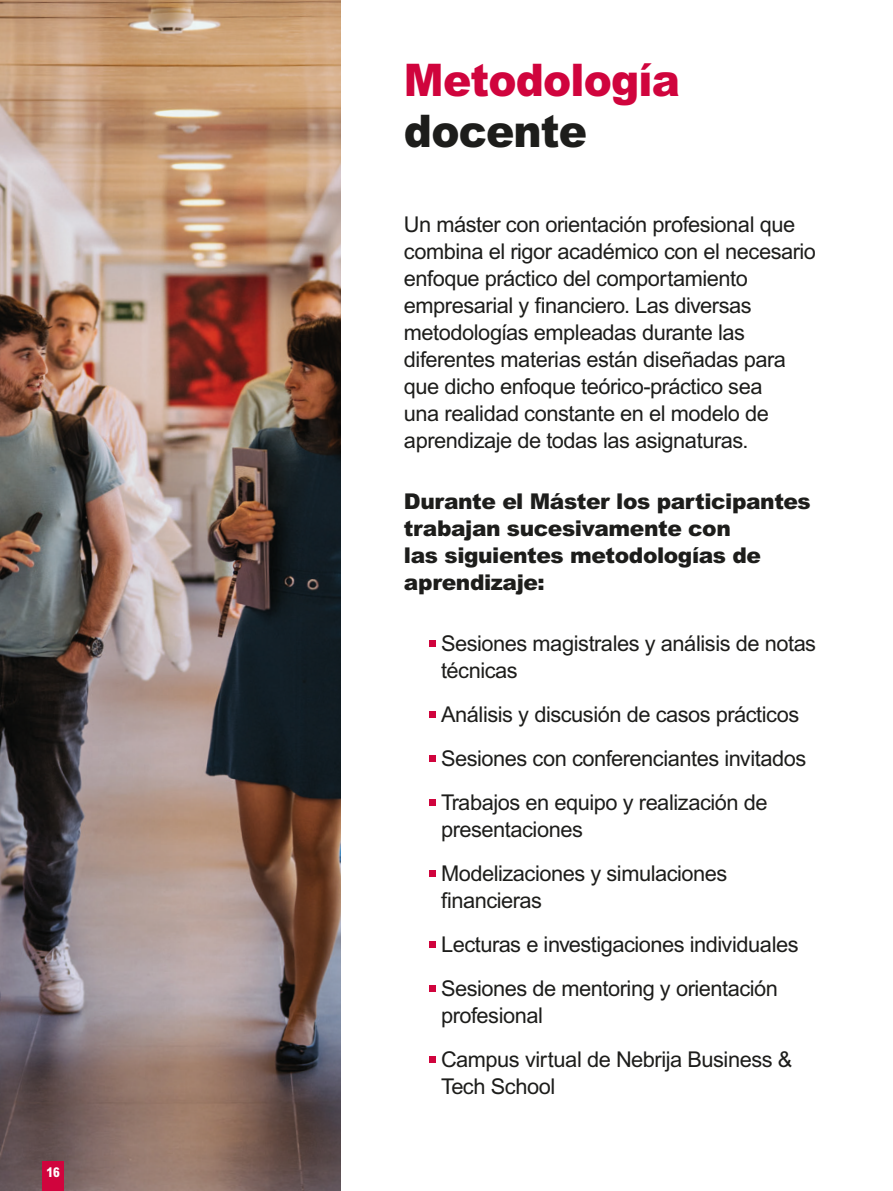
<style>
.page{position:relative;width:893px;height:1191px;background:#fff}
.page>*{position:absolute;margin:0;border:0;box-sizing:border-box;transform-origin:0 0}
.t1{font:900 45px/51px "Arial MT Pro";letter-spacing:-.02em;color:#d0043d;scale:.94 1}
.t2{font:21.75px/27px "Arial MT Pro";letter-spacing:-.02em;color:#1d1d1b}
.t3{font:900 21.75px/27px "Arial MT Pro";letter-spacing:-.02em;color:#1d1d1b}
.t4{font:800 condensed 13.5px "Arial MT Pro";color:#fff}
.s1{color:#1d1d1b}
</style>
<div class="page">
<img style="left:0;top:0;width:340px;height:1191px">
<div style="left:429px;top:640px;width:7px;height:6px;background:#d0043d"></div>
<div style="left:429px;top:711px;width:7px;height:6px;background:#d0043d"></div>
<div style="left:429px;top:755px;width:7px;height:6px;background:#d0043d"></div>
<div style="left:429px;top:799px;width:7px;height:6px;background:#d0043d"></div>
<div style="left:429px;top:870px;width:7px;height:6px;background:#d0043d"></div>
<div style="left:429px;top:941px;width:7px;height:6px;background:#d0043d"></div>
<div style="left:429px;top:985px;width:7px;height:6px;background:#d0043d"></div>
<div style="left:429px;top:1056px;width:7px;height:6px;background:#d0043d"></div>
<div style="left:43px;top:1161px;width:21px;height:30px;background:#d0043d"></div>
<p class="t4" style="left:46px;top:1164px;width:15px">16</p>
<p class="t1" style="left:404px;top:55px;width:295px">Metodología <span class="s1">docente</span></p>
<p class="t2" style="left:404px;top:212px;width:414px">Un máster con orientación profesional que combina el rigor académico con el necesario enfoque práctico del comportamiento empresarial y financiero . Las diversas metodologías empleadas durante las diferentes materias están diseñadas para que dicho enfoque teórico-práctico sea<br>una realidad constante en el modelo de aprendizaje de todas las asignaturas .</p>
<p class="t3" style="left:404px;top:488px;width:408px">Durante el Máster los participantes trabajan sucesivamente con<br>las siguientes metodologías de aprendizaje:</p>
<p class="t2" style="left:441px;top:631px;width:377px">Sesiones magistrales y análisis de notas técnicas</p>
<p class="t2" style="left:441px;top:693px;width:367px;line-height:44px">Análisis y discusión de casos prácticos<br>Sesiones con conferenciantes invitados<br>Trabajos en equipo y realización de</p>
<p class="t2" style="left:441px;top:808px;width:288px;line-height:44px">presentaciones<br>Modelizaciones y simulaciones</p>
<p class="t2" style="left:441px;top:879px;width:359px;line-height:44px">financieras<br>Lecturas e investigaciones individuales<br>Sesiones de mentoring y orientación</p>
<p class="t2" style="left:441px;top:994px;width:353px;line-height:44px">profesional<br>Campus virtual de Nebrija Business &amp;</p>
<p class="t2" style="left:441px;top:1074px;width:116px">Tech School</p>
</div>
